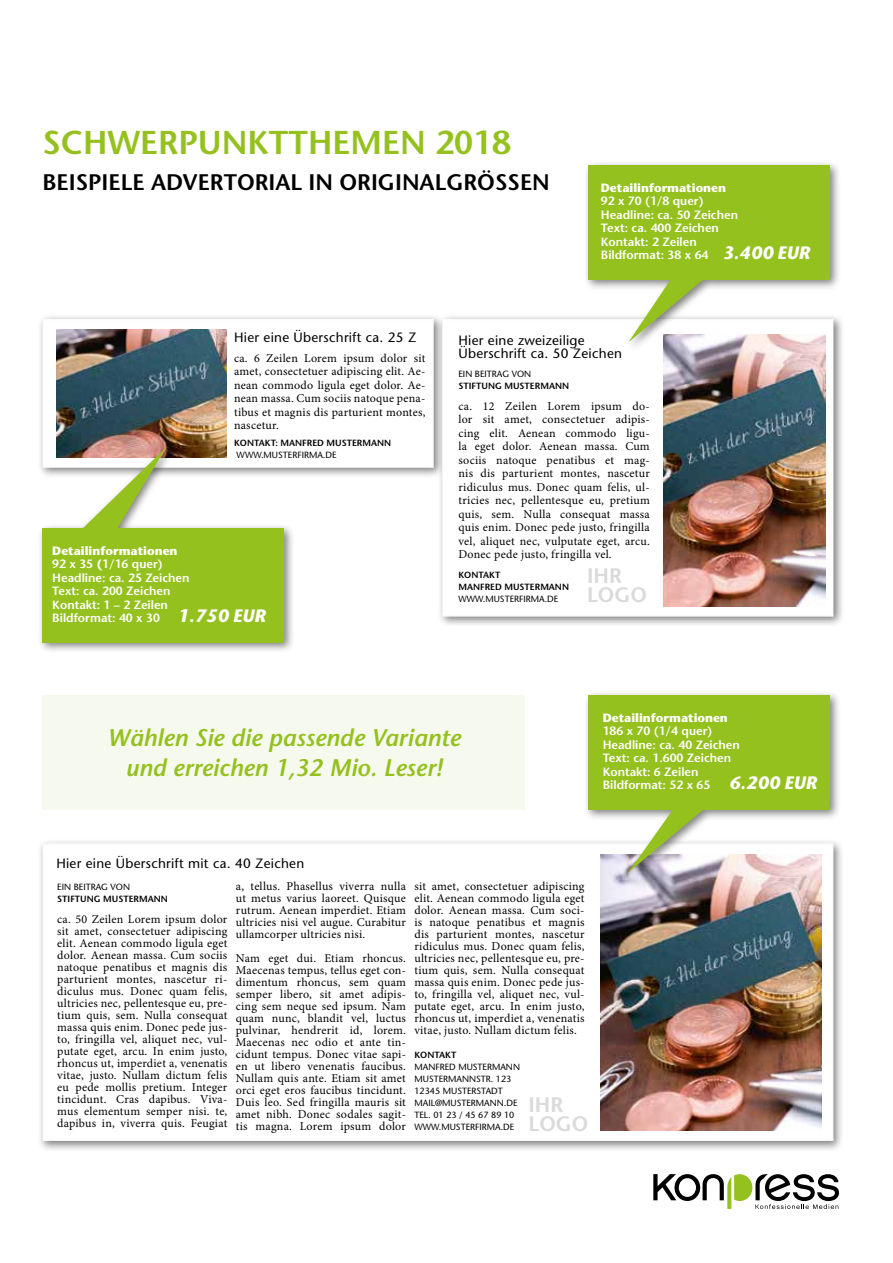
<style>
.page{position:relative;width:893px;height:1263px;background:#fff}
.page>*{position:absolute;margin:0;border:0;box-sizing:border-box;transform-origin:0 0}
.t1{font:600 33px "Stone Sans";color:#95c11f}
.t2{font:italic 600 24px/30px "Stone Sans";color:#95c11f;text-align:center}
.t3{font:600 22.5px "Stone Sans";color:#000}
.t4{font:600 21px "Stone Sans";color:#dadada}
.t5{font:13.5px/13.5px "Stone Sans";letter-spacing:.02em;color:#000}
.t6{font:12px/12px "Minion Pro";letter-spacing:.02em;color:#000;text-align:justify}
.t7{font:600 12px/13.5px "Stone Sans";color:#fff}
.t8{font:700 12px "Stone Sans";color:#fff}
.t9{font:9px/12px "Stone Sans";color:#000}
.t10{font:600 9px/12px "Stone Sans";color:#000}
.s1{font-weight:700;font-style:italic;font-size:18px}
.s2{font-weight:700}
</style>
<div class="page">
<div style="left:37px;top:314px;width:408px;height:165px;background:#000;opacity:.5"></div>
<div style="left:43px;top:319px;width:391px;height:149px;background:#fff;border:2px solid #fbfbfb"></div>
<img style="left:57px;top:330px;width:170px;height:114px">
<div style="left:37px;top:444px;width:258px;height:210px;background:#000;opacity:.5"></div>
<div style="left:43px;top:528px;width:241px;height:114px;background:#95c11f"></div>
<svg style="left:66px;top:447px;width:100px;height:81px"></svg>
<div style="left:437px;top:314px;width:408px;height:314px;background:#000;opacity:.5"></div>
<div style="left:442px;top:319px;width:391px;height:298px;background:#fff;border:2px solid #fbfbfb"></div>
<img style="left:664px;top:352px;width:161px;height:254px">
<div style="left:37px;top:838px;width:808px;height:314px;background:#000;opacity:.5"></div>
<div style="left:43px;top:843px;width:790px;height:298px;background:#fff"></div>
<img style="left:601px;top:882px;width:221px;height:248px">
<div style="left:583px;top:690px;width:258px;height:192px;background:#000;opacity:.5"></div>
<div style="left:588px;top:695px;width:242px;height:115px;background:#95c11f"></div>
<svg style="left:628px;top:810px;width:102px;height:62px"></svg>
<div style="left:583px;top:160px;width:258px;height:192px;background:#000;opacity:.5"></div>
<div style="left:588px;top:165px;width:242px;height:115px;background:#95c11f"></div>
<svg style="left:628px;top:280px;width:102px;height:62px"></svg>
<div style="left:43px;top:695px;width:482px;height:115px;background:#f6f9ed"></div>
<svg style="left:653px;top:1174px;width:186px;height:35px"></svg>
<h1 class="t1" style="left:43px;top:122px;width:470px">schwerpunktthem en 2018</h1>
<h3 class="t3" style="left:43px;top:168px;width:509px">beispiele Advertorial in originalgröSSen</h3>
<p class="t8" style="left:601px;top:180px;width:127px">Detailinformationen</p>
<p class="t7" style="left:601px;top:194px;width:211px">92 x 70 (1/8 quer)<br>Headline: ca. 50 Zeichen<br>Text: ca. 400 Zeichen<br>Kontakt: 2 Zeilen<br>Bildformat: 38 x 64 <span class="s1">3.400 EUR</span></p>
<p class="t5" style="left:234px;top:330px;width:184px">HIER EINE ÜBERSCHRIFT CA. 25 Z</p>
<p class="t6" style="left:234px;top:351px;width:193px;line-height:13.5px">ca. 6 Zeilen Lorem ipsum dolor sit amet, consectetuer adipiscing elit. Ae&shy;nean commodo ligula eget dolor. Ae&shy;nean massa. Cum sociis natoque pena&shy;tibus et magnis dis parturient montes, nascetur.</p>
<p class="t10" style="left:234px;top:436px;width:8px">KONT</p>
<p class="t10" style="left:259px;top:436px;width:134px">AKT: Manfred Mustermann</p>
<p class="t9" style="left:237px;top:448px;width:10px">WWW</p>
<p class="t9" style="left:261px;top:448px;width:9px">.MUSTERFIRMA</p>
<p class="t9" style="left:323px;top:448px;width:9px">.DE</p>
<p class="t7" style="left:52px;top:543px;width:215px"><span class="s2">Detailinformationen<br></span>92 x 35 <span class="s2">(</span>1/16 quer)<br>Headline: ca. 25 Zeichen<br>Text: ca. 200 Zeichen<br>Kontakt: 1 – 2 Zeilen<br>Bildformat: 40 x 30 <span class="s1">1.750 EUR</span></p>
<p class="t5" style="left:458px;top:333px;width:165px">HIER EINE ZWEIZEILIGE<br>ÜBERSCHRIFT CA. 50 ZEICHEN</p>
<p class="t9" style="left:458px;top:367px;width:23px">EIN BEITRAG</p>
<p class="t9" style="left:512px;top:367px;width:13px">VON</p>
<p class="t10" style="left:458px;top:379px;width:7px">STIFTUNG</p>
<p class="t10" style="left:504px;top:379px;width:15px">MUSTER</p>
<p class="t10" style="left:540px;top:379px;width:22px">MANN</p>
<p class="t6" style="left:458px;top:399px;width:193px;line-height:13.5px">ca. 12 Zeilen Lorem ipsum do&shy;lor sit amet, consectetuer adipis&shy;cing elit. Aenean commodo ligu&shy;la eget dolor. Aenean massa. Cum sociis natoque penatibus et mag&shy;nis dis parturient montes, nascetur ridiculus mus. Donec quam felis, ul&shy;tricies nec, pellentesque eu, pretium quis, sem. Nulla consequat massa quis enim. Donec pede justo, fringilla vel, aliquet nec, vulputate eget, arcu.<br>Donec pede justo, fringilla vel.</p>
<h3 class="t4" style="left:587px;top:582px;width:16px">LOGO</h3>
<h3 class="t4" style="left:587px;top:563px;width:12px">IHR</h3>
<p class="t10" style="left:458px;top:569px;width:8px">KONT</p>
<p class="t10" style="left:458px;top:569px;width:112px;text-indent:25px">AKT<br>Manfred Mustermann</p>
<p class="t9" style="left:458px;top:593px;width:10px">WWW</p>
<p class="t9" style="left:483px;top:593px;width:9px">.MUSTERFIRMA</p>
<p class="t9" style="left:545px;top:593px;width:9px">.DE</p>
<h2 class="t2" style="left:108px;top:722px;width:354px">Wählen Sie die passende Variante und erreichen 1,32 Mio. Leser!</h2>
<p class="t8" style="left:603px;top:710px;width:127px">Detailinformationen</p>
<p class="t7" style="left:603px;top:724px;width:215px">186 x 70 (1/4 quer)<br>Headline: ca. 40 Zeichen<br>Text: ca. 1.600 Zeichen<br>Kontakt: 6 Zeilen<br>Bildformat: 52 x 65 <span class="s1">6.200 EUR</span></p>
<p class="t5" style="left:56px;top:856px;width:249px">HIER EINE ÜBERSCHRIFT MIT CA. 40 ZEICHEN</p>
<p class="t9" style="left:57px;top:881px;width:23px">EIN BEITRAG</p>
<p class="t9" style="left:111px;top:881px;width:13px">VON</p>
<p class="t10" style="left:57px;top:893px;width:7px">STIFTUNG</p>
<p class="t10" style="left:103px;top:893px;width:15px">MUSTER</p>
<p class="t10" style="left:139px;top:893px;width:22px">MANN</p>
<p class="t6" style="left:57px;top:913px;width:172px">ca. 50 Zeilen Lorem ipsum dolor sit amet, consectetuer adipiscing elit. Aenean commodo ligula eget dolor. Aenean massa. Cum sociis natoque penatibus et magnis dis parturient montes, nascetur ri&shy;diculus mus. Donec quam felis, ultricies nec, pellentesque eu, pre&shy;tium quis, sem. Nulla consequat massa quis enim. Donec pede jus&shy;to, fringilla vel, aliquet nec, vul&shy;putate eget, arcu. In enim justo, rhoncus ut, imperdiet a, venenatis vitae, justo. Nullam dictum felis eu pede mollis pretium. Integer tincidunt. Cras dapibus. Viva&shy;mus elementum semper nisi. te, dapibus in, viverra quis. Feugiat</p>
<p class="t6" style="left:236px;top:881px;width:172px">a, tellus. Phasellus viverra nulla ut metus varius laoreet. Quisque rutrum. Aenean imperdiet. Etiam ultricies nisi vel augue. Curabitur ullamcorper ultricies nisi.</p>
<p class="t6" style="left:236px;top:953px;width:172px">Nam eget dui. Etiam rhoncus.<br>Maecenas tempus, tellus eget con&shy;dimentum rhoncus, sem quam semper libero, sit amet adipis&shy;cing sem neque sed ipsum. Nam quam nunc, blandit vel, luctus pulvinar, hendrerit id, lorem.<br>Maecenas nec odio et ante tin&shy;cidunt tempus. Donec vitae sapi&shy;en ut libero venenatis faucibus.<br>Nullam quis ante. Etiam sit amet orci eget eros faucibus tincidunt.<br>Duis leo. Sed fringilla mauris sit amet nibh. Donec sodales sagit&shy;tis magna. Lorem ipsum dolor</p>
<p class="t6" style="left:414px;top:881px;width:172px">sit amet, consectetuer adipiscing elit. Aenean commodo ligula eget dolor. Aenean massa. Cum soci&shy;is natoque penatibus et magnis dis parturient montes, nascetur ridiculus mus. Donec quam felis, ultricies nec, pellentesque eu, pre&shy;tium quis, sem. Nulla consequat massa quis enim. Donec pede jus&shy;to, fringilla vel, aliquet nec, vul&shy;putate eget, arcu. In enim justo, rhoncus ut, imperdiet a, venenatis vitae, justo. Nullam dictum felis.</p>
<p class="t10" style="left:414px;top:1049px;width:8px">KONT</p>
<p class="t10" style="left:439px;top:1049px;width:13px">AKT</p>
<p class="t9" style="left:414px;top:1061px;width:15px">MANFRED</p>
<p class="t9" style="left:458px;top:1061px;width:16px">MUSTERMANN</p>
<p class="t9" style="left:414px;top:1073px;width:15px">MUSTERMANNSTR</p>
<p class="t9" style="left:491px;top:1073px;width:22px">. 123</p>
<p class="t9" style="left:414px;top:1085px;width:35px">12345 MUSTERSTADT<br>MAIL</p>
<h3 class="t4" style="left:528px;top:1091px;width:12px">IHR</h3>
<p class="t9" style="left:435px;top:1097px;width:15px">@MUSTERMANN</p>
<p class="t9" style="left:414px;top:1097px;width:101px;text-indent:89px">.DE<br>TEL. 01 23 / 45 67 89 10<br>WWW</p>
<h3 class="t4" style="left:528px;top:1110px;width:16px">LOGO</h3>
<p class="t9" style="left:439px;top:1121px;width:9px">.MUSTERFIRMA</p>
<p class="t9" style="left:501px;top:1121px;width:9px">.DE</p>
</div>
